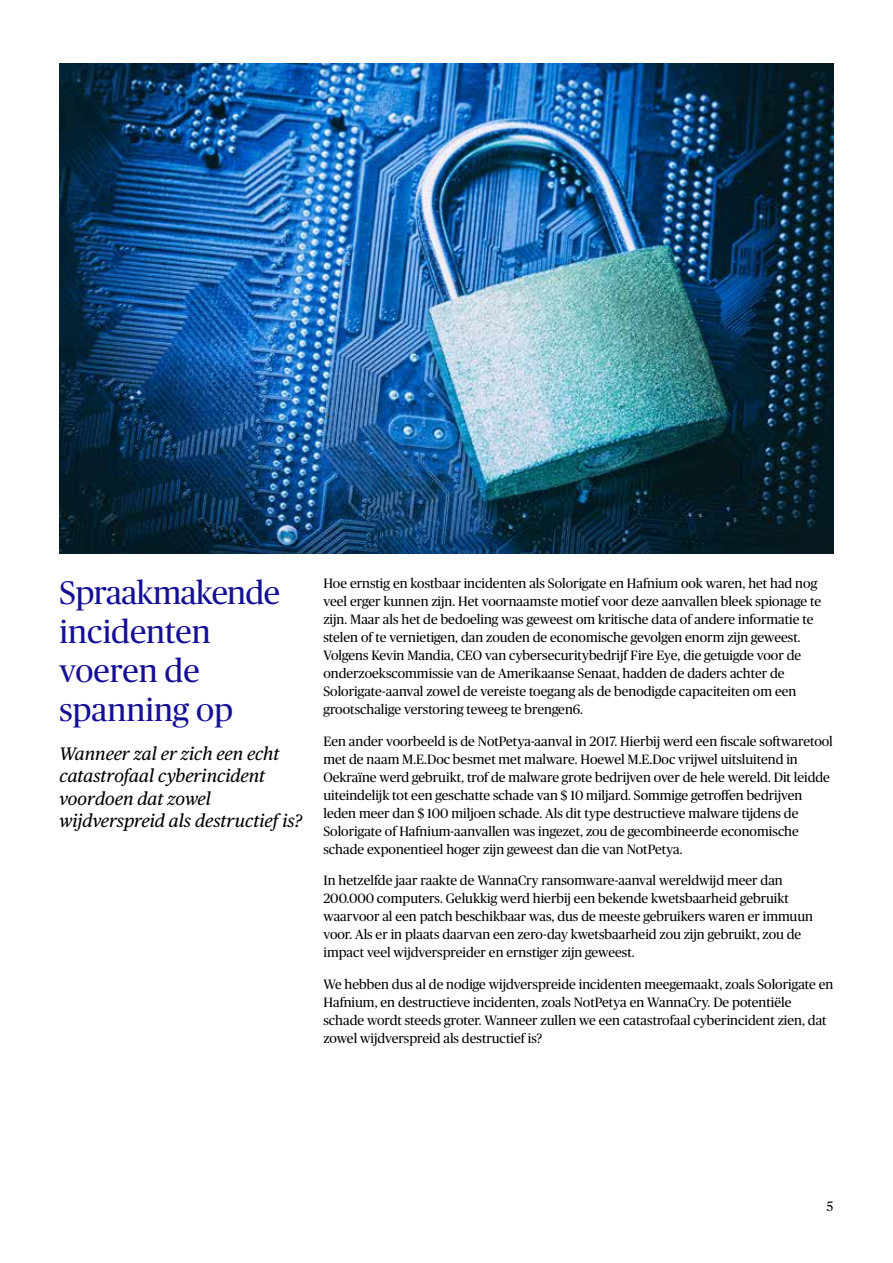
<style>
.page{position:relative;width:893px;height:1263px;background:#fff}
.page>*{position:absolute;margin:0;border:0;box-sizing:border-box;transform-origin:0 0}
.t1{font:32.55px/39px "Chubb Publico";color:#150f96}
.t2{font:italic 18px/22.5px "Chubb Publico Text";color:#000}
.t3{font:13.5px/18px "Chubb Publico";color:#000}
</style>
<div class="page">
<img style="left:60px;top:64px;width:773px;height:490px">
<h1 class="t1" style="left:60px;top:571px;width:222px">Spraakmakende incidenten voeren de spanning op</h1>
<p class="t3" style="left:323px;top:574px;width:499px">Hoe ernstig en kostbaar incidenten als Solorigate en Hafnium ook waren, het had nog veel erger kunnen zijn. Het voornaamste motief voor deze aanvallen bleek spionage te zijn. Maar als het de bedoeling was geweest om kritische data of andere informatie te stelen of te vernietigen, dan zouden de economische gevolgen enorm zijn geweest.<br>Volgens Kevin Mandia, CEO van cybersecuritybedrijf Fire Eye, die getuigde voor de onderzoekscommissie van de Amerikaanse Senaat, hadden de daders achter de Solorigate-aanval zowel de vereiste toegang als de benodigde capaciteiten om een grootschalige verstoring teweeg te brengen6.</p>
<p class="t3" style="left:323px;top:731px;width:511px">Een ander voorbeeld is de NotPetya-aanval in 2017. Hierbij werd een fiscale softwaretool met de naam M.E.Doc besmet met malware. Hoewel M.E.Doc vrijwel uitsluitend in Oekraïne werd gebruikt, trof de malware grote bedrijven over de hele wereld. Dit leidde uiteindelijk tot een geschatte schade van $ 10 miljard. Sommige getroffen bedrijven leden meer dan $ 100 miljoen schade. Als dit type destructieve malware tijdens de Solorigate of Hafnium-aanvallen was ingezet, zou de gecombineerde economische schade exponentieel hoger zijn geweest dan die van NotPetya.</p>
<p class="t3" style="left:323px;top:871px;width:491px">In hetzelfde jaar raakte de WannaCry ransomware-aanval wereldwijd meer dan 200.000 computers. Gelukkig werd hierbij een bekende kwetsbaarheid gebruikt waarvoor al een patch beschikbaar was, dus de meeste gebruikers waren er immuun voor. Als er in plaats daarvan een zero-day kwetsbaarheid zou zijn gebruikt, zou de impact veel wijdverspreider en ernstiger zijn geweest.</p>
<p class="t3" style="left:323px;top:974px;width:511px">We hebben dus al de nodige wijdverspreide incidenten meegemaakt, zoals Solorigate en Hafnium, en destructieve incidenten, zoals NotPetya en WannaCry. De potentiële schade wordt steeds groter. Wanneer zullen we een catastrofaal cyberincident zien, dat zowel wijdverspreid als destructief is?</p>
<h2 class="t2" style="left:60px;top:741px;width:244px">Wanneer zal er zich een echt catastrofaal cyberincident voordoen dat zowel wijdverspreid als destructief is?</h2>
<p class="t3" style="left:827px;top:1196px;width:8px">5</p>
</div>
